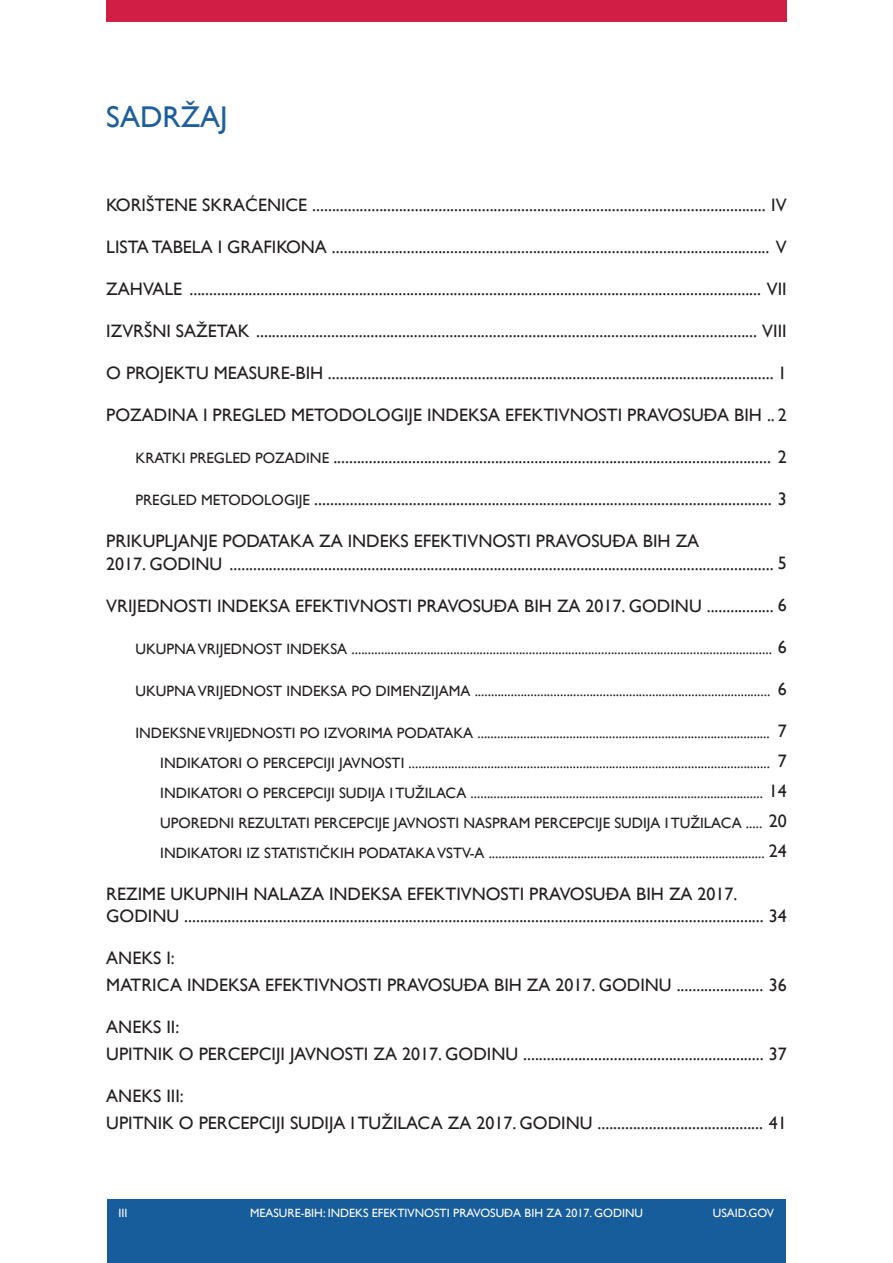
<style>
.page{position:relative;width:893px;height:1263px;background:#fff}
.page>*{position:absolute;margin:0;border:0;box-sizing:border-box;transform-origin:0 0}
.t1{font:30px "Gill Sans";color:#1e5e9d}
.t2{font:18px/30px "Gill Sans";color:#231f20}
.t3{font:15px/30px "Gill Sans";color:#231f20}
.t4{font:12px "Gill Sans";color:#fff}
.s1{font-size:15px}
</style>
<div class="page">
<div style="left:107px;top:1199px;width:679px;height:64px;background:#185d9b"></div>
<div style="left:106px;top:0;width:681px;height:21px;background:#d11e44"></div>
<h1 class="t1" style="left:106px;top:99px;width:123px">SADRŽAJ</h1>
<p class="t2" style="left:106px;top:190px;width:682px">KORIŠTENE SKRAĆENICE ................................................................................................................... IV</p>
<p class="t2" style="left:106px;top:232px;width:682px">LISTA TABELA I GRAFIKONA ............................................................................................................... V</p>
<p class="t2" style="left:106px;top:274px;width:682px">ZAHVALE ................................................................................................................................................. VII</p>
<p class="t2" style="left:106px;top:316px;width:682px">IZVRŠNI SAŽETAK ............................................................................................................................... VIII</p>
<p class="t2" style="left:106px;top:358px;width:682px">O PROJEKTU MEASURE-BIH ................................................................................................................. 1</p>
<p class="t2" style="left:106px;top:400px;width:682px">POZADINA I PREGLED METODOLOGIJE INDEKSA EFEKTIVNOSTI PRAVOSUĐA BIH ..2</p>
<p class="t2" style="left:135px;top:442px;width:653px"><span class="s1">KRATKI PREGLED POZADINE</span> ............................................................................................................... 2</p>
<p class="t2" style="left:135px;top:484px;width:653px"><span class="s1">PREGLED METODOLOGIJE</span> .................................................................................................................... 3</p>
<p class="t2" style="left:106px;top:530px;width:682px;line-height:22.5px">PRIKUPLJANJE PODATAKA ZA INDEKS EFEKTIVNOSTI PRAVOSUĐA BIH ZA<br>2017. GODINU .......................................................................................................................................... 5</p>
<p class="t2" style="left:106px;top:591px;width:682px">VRIJEDNOSTI INDEKSA EFEKTIVNOSTI PRAVOSUĐA BIH ZA 2017. GODINU ................. 6</p>
<p class="t3" style="left:135px;top:634px;width:638px">UKUPNA VRIJEDNOST INDEKSA ................................................................................................................................</p>
<p class="t3" style="left:135px;top:676px;width:636px">UKUPNA VRIJEDNOST INDEKSA PO DIMENZIJAMA ..........................................................................................</p>
<p class="t3" style="left:160px;top:718px;width:611px;text-indent:-25px">INDEKSNE VRIJEDNOSTI PO IZVORIMA PODATAKA .........................................................................................<br>INDIKATORI O PERCEPCIJI JAVNOSTI ..............................................................................................................<br>INDIKATORI O PERCEPCIJI SUDIJA I TUŽILACA .........................................................................................<br>UPOREDNI REZULTATI PERCEPCIJE JAVNOSTI NASPRAM PERCEPCIJE SUDIJA I TUŽILACA .....<br>INDIKATORI IZ STATISTIČKIH PODATAKA VSTV-A ....................................................................................</p>
<p class="t2" style="left:106px;top:883px;width:682px;line-height:22.5px">REZIME UKUPNIH NALAZA INDEKSA EFEKTIVNOSTI PRAVOSUĐA BIH ZA 2017.<br>GODINU ................................................................................................................................................... 34</p>
<p class="t2" style="left:106px;top:945px;width:682px;line-height:27px">ANEKS I:<br>MATRICA INDEKSA EFEKTIVNOSTI PRAVOSUĐA BIH ZA 2017. GODINU ...................... 36</p>
<p class="t2" style="left:106px;top:1014px;width:682px;line-height:27px">ANEKS II:<br>UPITNIK O PERCEPCIJI JAVNOSTI ZA 2017. GODINU ............................................................. 37</p>
<p class="t2" style="left:106px;top:1083px;width:682px;line-height:27px">ANEKS III:<br>UPITNIK O PERCEPCIJI SUDIJA I TUŽILACA ZA 2017. GODINU .......................................... 41</p>
<p class="t2" style="left:778px;top:633px;width:10px">6</p>
<p class="t2" style="left:778px;top:675px;width:10px">6</p>
<p class="t2" style="left:769px;top:717px;width:19px;text-align:center">7<br>7<br>14<br>20<br>24</p>
<p class="t4" style="left:118px;top:1206px;width:10px">III</p>
<p class="t4" style="left:250px;top:1206px;width:394px">MEASURE-BIH: INDEKS EFEKTIVNOSTI PRAVOSUĐA BIH ZA 2017. GODINU</p>
<p class="t4" style="left:713px;top:1206px;width:63px">USAID.GOV</p>
</div>
